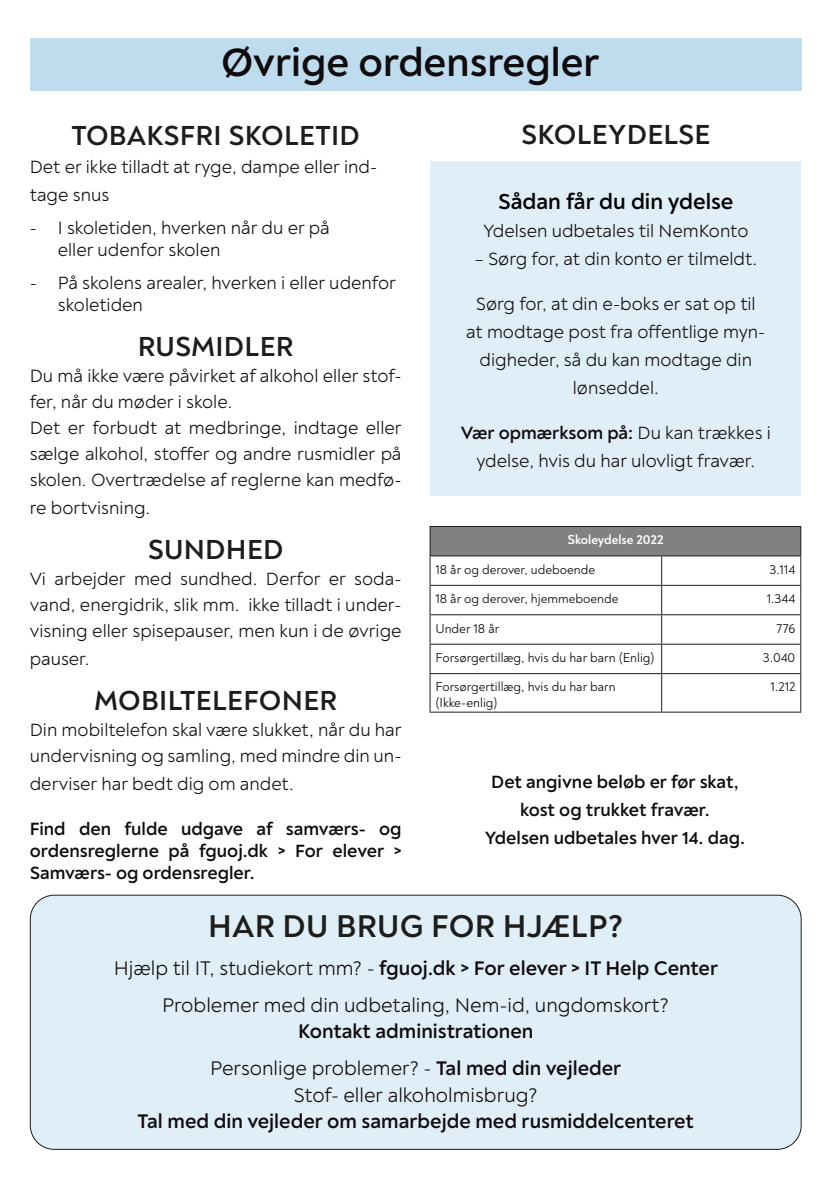
<style>
.page{position:relative;width:840px;height:1191px;background:#fff}
.page>*{position:absolute;margin:0;border:0;box-sizing:border-box;transform-origin:0 0}
.t1{font:700 40px "Noah Head";color:#100c0d}
.t2{font:700 32px "Noah Head";letter-spacing:.01em;color:#1d1d1b}
.t3{font:700 28px "Noah Head";letter-spacing:.01em;color:#1d1d1b}
.t4{font:700 22px "Noah Head";color:#000}
.t5{font:700 20px "Noah Head";color:#100c0d}
.t6{font:20px "Noah Head";color:#100c0d}
.t7{font:18px/26px "Noah Head";color:#100c0d}
.t8{font:700 18px/22px "Noah Head";color:#100c0d;text-align:justify}
.t9{font:13.2px/15.2px "Noah";color:#100c0d}
.t10{font:700 13.2px "Noah";color:#fff}
.s1{font-weight:700}
.s2{font-weight:400}
</style>
<div class="page">
<div style="left:30px;top:895px;width:770px;height:254px;background:#e0eef7;border-radius:24px"></div>
<div style="left:30px;top:38px;width:771px;height:53px;background:#bedcee"></div>
<div style="left:430px;top:162px;width:370px;height:334px;background:#e0eef7"></div>
<div style="left:430px;top:526px;width:370px;height:30px;background:#828082"></div>
<hr style="left:429px;top:526px;width:232px;height:1px;background:#1d1d1b">
<hr style="left:661px;top:526px;width:139px;height:1px;background:#1d1d1b">
<hr style="left:429px;top:555px;width:232px;height:1px;background:#1d1d1b">
<hr style="left:661px;top:555px;width:139px;height:1px;background:#1d1d1b">
<hr style="left:429px;top:585px;width:232px;height:1px;background:#1d1d1b">
<hr style="left:661px;top:585px;width:139px;height:1px;background:#1d1d1b">
<hr style="left:429px;top:614px;width:232px;height:1px;background:#1d1d1b">
<hr style="left:661px;top:614px;width:139px;height:1px;background:#1d1d1b">
<hr style="left:429px;top:643px;width:232px;height:1px;background:#1d1d1b">
<svg style="left:429px;top:527px;width:1px;height:146px"></svg>
<hr style="left:661px;top:643px;width:139px;height:1px;background:#1d1d1b">
<hr style="left:429px;top:673px;width:232px;height:1px;background:#1d1d1b">
<hr style="left:429px;top:674px;width:1px;height:37px;background:#1d1d1b">
<hr style="left:661px;top:673px;width:139px;height:1px;background:#1d1d1b">
<hr style="left:660px;top:674px;width:1px;height:37px;background:#1d1d1b">
<hr style="left:799px;top:674px;width:1px;height:37px;background:#1d1d1b">
<hr style="left:429px;top:711px;width:232px;height:1px;background:#1d1d1b">
<hr style="left:661px;top:711px;width:139px;height:1px;background:#1d1d1b">
<p class="t1" style="left:221px;top:37px;width:380px">Øvrige ordensregler</p>
<p class="t3" style="left:71px;top:117px;width:290px">TOBAKSFRI SKOLETID</p>
<p class="t7" style="left:30px;top:153px;width:349px">Det er ikke tilladt at ryge, dampe eller ind-</p>
<p class="t7" style="left:30px;top:181px;width:81px">tage snus</p>
<p class="t7" style="left:30px;top:215px;width:301px">- I skoletiden, hverken når du er på</p>
<p class="t7" style="left:58px;top:237px;width:164px">eller udenfor skolen</p>
<p class="t7" style="left:58px;top:272px;width:339px;line-height:22px;text-indent:-28px">- På skolens arealer, hverken i eller udenfor skoletiden</p>
<p class="t3" style="left:138px;top:329px;width:157px">RUSMIDLER</p>
<p class="t7" style="left:30px;top:363px;width:373px">Du må ikke være påvirket af alkohol eller stof&shy;fer, når du møder i skole.</p>
<p class="t7" style="left:30px;top:415px;width:373px;text-align:justify">Det er forbudt at medbringe, indtage eller sælge alkohol, stoffer og andre rusmidler på skolen. Overtrædelse af reglerne kan medfø-</p>
<p class="t7" style="left:30px;top:495px;width:122px">re bortvisning.</p>
<p class="t3" style="left:148px;top:532px;width:137px">SUNDHED</p>
<p class="t7" style="left:30px;top:566px;width:373px;text-align:justify">Vi arbejder med sundhed. Derfor er soda&shy;vand, energidrik, slik mm. ikke tilladt i under&shy;visning eller spisepauser, men kun i de øvrige</p>
<p class="t7" style="left:30px;top:646px;width:61px">pauser.</p>
<p class="t3" style="left:94px;top:683px;width:244px">MOBILTELEFONER</p>
<p class="t7" style="left:30px;top:717px;width:373px">Din mobiltelefon skal være slukket, når du har undervisning og samling, med mindre din un-</p>
<p class="t7" style="left:30px;top:771px;width:265px">derviser har bedt dig om andet.</p>
<p class="t8" style="left:30px;top:818px;width:373px">Find den fulde udgave af samværs- og ordensreglerne på fguoj.dk &gt; For elever &gt; Samværs- og ordensregler.</p>
<p class="t3" style="left:520px;top:116px;width:191px">SKOLEYDELSE</p>
<p class="t4" style="left:498px;top:188px;width:236px">Sådan får du din ydelse</p>
<p class="t7" style="left:483px;top:218px;width:266px">Ydelsen udbetales til NemKonto</p>
<p class="t7" style="left:474px;top:246px;width:284px">– Sørg for, at din konto er tilmeldt.</p>
<p class="t7" style="left:475px;top:291px;width:281px">Sørg for, at din e-boks er sat op til</p>
<p class="t7" style="left:466px;top:318px;width:300px;line-height:28px;text-align:center">at modtage post fra offentlige myn&shy;digheder, så du kan modtage din lønseddel.</p>
<p class="t7" style="left:460px;top:419px;width:311px;line-height:28px;text-align:center"><span class="s1">Vær opmærksom på:</span> Du kan trækkes i ydelse, hvis du har ulovligt fravær.</p>
<p class="t10" style="left:567px;top:531px;width:97px">Skoleydelse 2022</p>
<p class="t9" style="left:435px;top:562px;width:161px">18 år og derover, udeboende</p>
<p class="t9" style="left:769px;top:562px;width:27px">3.114</p>
<p class="t9" style="left:435px;top:591px;width:184px">18 år og derover, hjemmeboende</p>
<p class="t9" style="left:766px;top:591px;width:30px">1.344</p>
<p class="t9" style="left:435px;top:620px;width:65px">Under 18 år</p>
<p class="t9" style="left:776px;top:620px;width:20px">776</p>
<p class="t9" style="left:435px;top:650px;width:221px">Forsørgertillæg, hvis du har barn (Enlig)</p>
<p class="t9" style="left:762px;top:650px;width:34px">3.040</p>
<p class="t9" style="left:435px;top:679px;width:182px">Forsørgertillæg, hvis du har barn (Ikke-enlig)</p>
<p class="t9" style="left:770px;top:679px;width:26px">1.212</p>
<p class="t8" style="left:491px;top:771px;width:249px">Det angivne beløb er før skat,</p>
<p class="t8" style="left:520px;top:799px;width:191px">kost og trukket fravær.</p>
<p class="t8" style="left:484px;top:827px;width:261px">Ydelsen udbetales hver 14. dag.</p>
<p class="t2" style="left:208px;top:906px;width:417px">HAR DU BRUG FOR HJÆLP?</p>
<p class="t5" style="left:114px;top:955px;width:605px"><span class="s2">Hjælp til IT, studiekort mm? -</span> fguoj.dk &gt; For elever &gt; IT Help Center</p>
<p class="t6" style="left:162px;top:993px;width:508px">Problemer med din udbetaling, Nem-id, ungdomskort?</p>
<p class="t5" style="left:298px;top:1018px;width:237px">Kontakt administrationen</p>
<p class="t6" style="left:210px;top:1056px;width:412px">Personlige problemer? - <span class="s1">Tal med din vejleder</span></p>
<p class="t6" style="left:293px;top:1082px;width:246px">Stof- eller alkoholmisbrug?</p>
<p class="t5" style="left:137px;top:1108px;width:557px">Tal med din vejleder om samarbejde med rusmiddelcenteret</p>
</div>
